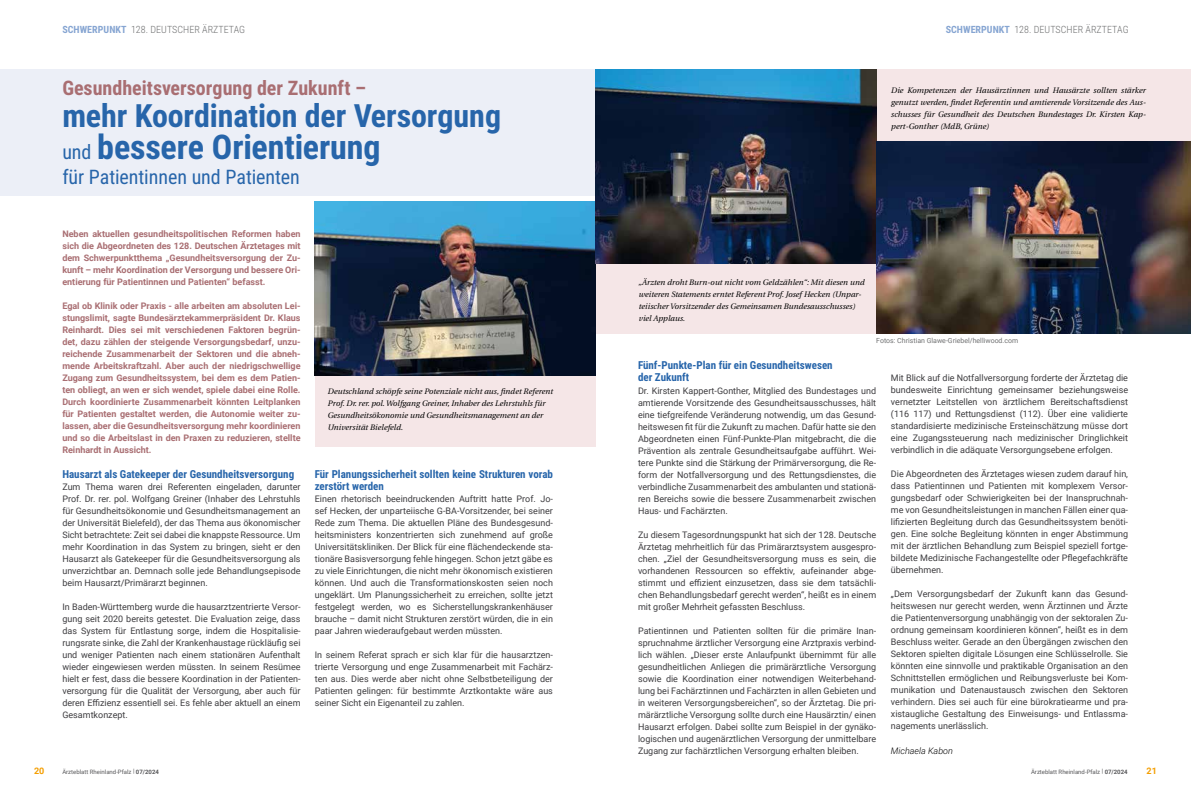
<style>
.page{position:relative;width:1191px;height:794px;background:#fff}
.page>*{position:absolute;margin:0;border:0;box-sizing:border-box;transform-origin:0 0}
.t1{font:700 34px "Roboto Condensed";letter-spacing:-.005em;color:#2765aa}
.t2{font:700 32px "Roboto Condensed";letter-spacing:-.005em;color:#2765aa}
.t3{font:700 20px "Roboto Condensed";color:#a96e72}
.t4{font:20px "Roboto Condensed";letter-spacing:-.005em;color:#2765aa}
.t5{font:700 11px/12px "Roboto Condensed";color:#2765aa}
.t6{font:300 10px "Roboto Condensed";letter-spacing:.005em;color:#707172}
.t7{font:9px/12px "Roboto";color:#3e3d40;text-align:justify}
.t8{font:700 9px/12px "Roboto";color:#a96e72;text-align:justify}
.t9{font:italic 300 9px "Roboto";color:#000}
.t10{font:700 9px "Roboto";color:#f49e00}
.t11{font:italic 8px/12px "Linguistics Pro";letter-spacing:.005em;color:#000}
.t12{font:7px "Roboto";color:#707172}
.t13{font:6px "Roboto";color:#58585a}
.s1{font-weight:700;color:#86a5d2}
.s2{font-weight:400;font-size:20px}
.s3{font-weight:700}
</style>
<div class="page">
<div style="left:315px;top:204px;width:280px;height:242px;background:#f5e6e7"></div>
<div style="left:595px;top:69px;width:596px;height:264px;background:#f5e6e7"></div>
<div style="left:0;top:69px;width:604px;height:127px;background:#eceff7"></div>
<img style="left:315px;top:201px;width:280px;height:175px">
<img style="left:595px;top:69px;width:281px;height:194px">
<img style="left:876px;top:141px;width:315px;height:192px">
<p class="t6" style="left:62px;top:22px;width:184px"><span class="s1">SCHWERPUNKT</span> 128. DEUTSCHER ÄRZTETAG</p>
<p class="t6" style="left:945px;top:22px;width:184px"><span class="s1">SCHWERPUNKT</span> 128. DEUTSCHER ÄRZTETAG</p>
<h3 class="t3" style="left:62px;top:73px;width:305px">Gesundheitsversorgung der Zukunft –</h3>
<h2 class="t2" style="left:62px;top:93px;width:440px">mehr Koordination der Versorgung</h2>
<h1 class="t1" style="left:62px;top:123px;width:320px"><span class="s2">und</span> bessere Orientierung</h1>
<h3 class="t4" style="left:62px;top:162px;width:239px">für Patientinnen und Patienten</h3>
<p class="t8" style="left:62px;top:228px;width:240px">Neben aktuellen gesundheitspolitischen Reformen haben sich die Abgeordneten des 128. Deutschen Ärztetages mit dem Schwerpunktthema „Gesundheitsversorgung der Zu&shy;kunft – mehr Koordination der Versorgung und bessere Ori&shy;entierung für Patientinnen und Patienten“ befasst.</p>
<p class="t8" style="left:62px;top:300px;width:240px">Egal ob Klinik oder Praxis - alle arbeiten am absoluten Lei&shy;stungslimit, sagte Bundesärztekammerpräsident Dr. Klaus Reinhardt. Dies sei mit verschiedenen Faktoren begrün&shy;det, dazu zählen der steigende Versorgungsbedarf, unzu&shy;reichende Zusammenarbeit der Sektoren und die abneh&shy;mende Arbeitskraftzahl. Aber auch der niedrigschwellige Zugang zum Gesundheitssystem, bei dem es dem Patien&shy;ten obliegt, an wen er sich wendet, spiele dabei eine Rolle.<br>Durch koordinierte Zusammenarbeit könnten Leitplanken für Patienten gestaltet werden, die Autonomie weiter zu&shy;lassen, aber die Gesundheitsversorgung mehr koordinieren und so die Arbeitslast in den Praxen zu reduzieren, stellte Reinhardt in Aussicht.</p>
<p class="t5" style="left:62px;top:467px;width:233px">Hausarzt als Gatekeeper der Gesundheitsversorgung</p>
<p class="t7" style="left:62px;top:480px;width:240px">Zum Thema waren drei Referenten eingeladen, darunter Prof. Dr. rer. pol. Wolfgang Greiner (Inhaber des Lehrstuhls für Gesundheitsökonomie und Gesundheitsmanagement an der Universität Bielefeld), der das Thema aus ökonomischer Sicht betrachtete: Zeit sei dabei die knappste Ressource. Um mehr Koordination in das System zu bringen, sieht er den Hausarzt als Gatekeeper für die Gesundheitsversorgung als unverzichtbar an. Demnach solle jede Behandlungsepisode beim Hausarzt/Primärarzt beginnen.</p>
<p class="t7" style="left:62px;top:600px;width:240px">In Baden-Württemberg wurde die hausarztzentrierte Versor&shy;gung seit 2020 bereits getestet. Die Evaluation zeige, dass das System für Entlastung sorge, indem die Hospitalisie&shy;rungsrate sinke, die Zahl der Krankenhaustage rückläufig sei und weniger Patienten nach einem stationären Aufenthalt wieder eingewiesen werden müssten. In seinem Resümee hielt er fest, dass die bessere Koordination in der Patienten&shy;versorgung für die Qualität der Versorgung, aber auch für deren Effizienz essentiell sei. Es fehle aber aktuell an einem Gesamtkonzept.</p>
<p class="t11" style="left:327px;top:384px;width:227px">Deutschland schöpfe seine Potenziale nicht aus, findet Referent Prof. Dr. rer. pol. Wolfgang Greiner, Inhaber des Lehrstuhls für Gesundheitsökonomie und Gesundheitsmanagement an der Universität Bielefeld.</p>
<p class="t5" style="left:315px;top:467px;width:240px">Für Planungssicherheit sollten keine Strukturen vorab zerstört werden</p>
<p class="t7" style="left:315px;top:492px;width:240px">Einen rhetorisch beeindruckenden Auftritt hatte Prof. Jo&shy;sef Hecken, der unparteiische G-BA-Vorsitzender, bei seiner Rede zum Thema. Die aktuellen Pläne des Bundesgesund&shy;heitsministers konzentrierten sich zunehmend auf große Universitätskliniken. Der Blick für eine flächendeckende sta&shy;tionäre Basisversorgung fehle hingegen. Schon jetzt gäbe es zu viele Einrichtungen, die nicht mehr ökonomisch existieren können. Und auch die Transformationskosten seien noch ungeklärt. Um Planungssicherheit zu erreichen, sollte jetzt festgelegt werden, wo es Sicherstellungskrankenhäuser brauche – damit nicht Strukturen zerstört würden, die in ein paar Jahren wiederaufgebaut werden müssten.</p>
<p class="t7" style="left:315px;top:648px;width:240px">In seinem Referat sprach er sich klar für die hausarztzen&shy;trierte Versorgung und enge Zusammenarbeit mit Fachärz&shy;ten aus. Dies werde aber nicht ohne Selbstbeteiligung der Patienten gelingen: für bestimmte Arztkontakte wäre aus seiner Sicht ein Eigenanteil zu zahlen.</p>
<p class="t11" style="left:891px;top:84px;width:256px;text-align:justify">Die Kompetenzen der Hausärztinnen und Hausärzte sollten stärker genutzt werden, findet Referentin und amtierende Vorsitzende des Aus&shy;schusses für Gesundheit des Deutschen Bundestages Dr. Kirsten Kap&shy;pert-Gonther (MdB, Grüne)</p>
<p class="t11" style="left:638px;top:276px;width:227px">„Ärzten droht Burn-out nicht vom Geldzählen“: Mit diesen und weiteren Statements erntet Referent Prof. Josef Hecken (Unpar&shy;teiischer Vorsitzender des Gemeinsamen Bundesausschusses) viel Applaus.</p>
<p class="t12" style="left:876px;top:336px;width:143px">Fotos: Christian Glawe-Griebel/helliwood.com</p>
<p class="t5" style="left:638px;top:359px;width:196px">Fünf-Punkte-Plan für ein Gesundheitswesen der Zukunft</p>
<p class="t7" style="left:638px;top:384px;width:240px">Dr. Kirsten Kappert-Gonther, Mitglied des Bundestages und amtierende Vorsitzende des Gesundheitsausschusses, hält eine tiefgreifende Veränderung notwendig, um das Gesund&shy;heitswesen fit für die Zukunft zu machen. Dafür hatte sie den Abgeordneten einen Fünf-Punkte-Plan mitgebracht, die die Prävention als zentrale Gesundheitsaufgabe aufführt. Wei&shy;tere Punkte sind die Stärkung der Primärversorgung, die Re&shy;form der Notfallversorgung und des Rettungsdienstes, die verbindliche Zusammenarbeit des ambulanten und stationä&shy;ren Bereichs sowie die bessere Zusammenarbeit zwischen Haus- und Fachärzten.</p>
<p class="t7" style="left:638px;top:528px;width:240px">Zu diesem Tagesordnungspunkt hat sich der 128. Deutsche Ärztetag mehrheitlich für das Primärarztsystem ausgespro&shy;chen. „Ziel der Gesundheitsversorgung muss es sein, die vorhandenen Ressourcen so effektiv, aufeinander abge&shy;stimmt und effizient einzusetzen, dass sie dem tatsächli&shy;chen Behandlungsbedarf gerecht werden“, heißt es in einem mit großer Mehrheit gefassten Beschluss.</p>
<p class="t7" style="left:638px;top:624px;width:240px">Patientinnen und Patienten sollten für die primäre Inan&shy;spruchnahme ärztlicher Versorgung eine Arztpraxis verbind&shy;lich wählen. „Dieser erste Anlaufpunkt übernimmt für alle gesundheitlichen Anliegen die primärärztliche Versorgung sowie die Koordination einer notwendigen Weiterbehand&shy;lung bei Fachärztinnen und Fachärzten in allen Gebieten und in weiteren Versorgungsbereichen“, so der Ärztetag. Die pri&shy;märärztliche Versorgung sollte durch eine Hausärztin/ einen Hausarzt erfolgen. Dabei sollte zum Beispiel in der gynäko&shy;logischen und augenärztlichen Versorgung der unmittelbare Zugang zur fachärztlichen Versorgung erhalten bleiben.</p>
<p class="t7" style="left:891px;top:372px;width:239px">Mit Blick auf die Notfallversorgung forderte der Ärztetag die bundesweite Einrichtung gemeinsamer beziehungsweise vernetzter Leitstellen von ärztlichem Bereitschaftsdienst (116 117) und Rettungsdienst (112). Über eine validierte standardisierte medizinische Ersteinschätzung müsse dort eine Zugangssteuerung nach medizinischer Dringlichkeit verbindlich in die adäquate Versorgungsebene erfolgen.</p>
<p class="t7" style="left:891px;top:468px;width:239px">Die Abgeordneten des Ärztetages wiesen zudem darauf hin, dass Patientinnen und Patienten mit komplexem Versor&shy;gungsbedarf oder Schwierigkeiten bei der Inanspruchnah&shy;me von Gesundheitsleistungen in manchen Fällen einer qua&shy;lifizierten Begleitung durch das Gesundheitssystem benöti&shy;gen. Eine solche Begleitung könnten in enger Abstimmung mit der ärztlichen Behandlung zum Beispiel speziell fortge&shy;bildete Medizinische Fachangestellte oder Pflegefachkräfte übernehmen.</p>
<p class="t7" style="left:891px;top:588px;width:239px">„Dem Versorgungsbedarf der Zukunft kann das Gesund&shy;heitswesen nur gerecht werden, wenn Ärztinnen und Ärzte die Patientenversorgung unabhängig von der sektoralen Zu&shy;ordnung gemeinsam koordinieren können“, heißt es in dem Beschluss weiter. Gerade an den Übergängen zwischen den Sektoren spielten digitale Lösungen eine Schlüsselrolle. Sie könnten eine sinnvolle und praktikable Organisation an den Schnittstellen ermöglichen und Reibungsverluste bei Kom&shy;munikation und Datenaustausch zwischen den Sektoren verhindern. Dies sei auch für eine bürokratiearme und pra&shy;xistaugliche Gestaltung des Einweisungs- und Entlassma&shy;nagements unerlässlich.</p>
<p class="t9" style="left:891px;top:744px;width:64px">Michaela Kabon</p>
<p class="t10" style="left:34px;top:764px;width:12px">20</p>
<p class="t13" style="left:62px;top:767px;width:98px">Ärzteblatt Rheinland-Pfalz | <span class="s3">07/2024</span></p>
<p class="t13" style="left:1031px;top:767px;width:98px">Ärzteblatt Rheinland-Pfalz | <span class="s3">07/2024</span></p>
<p class="t10" style="left:1146px;top:764px;width:12px">21</p>
</div>
